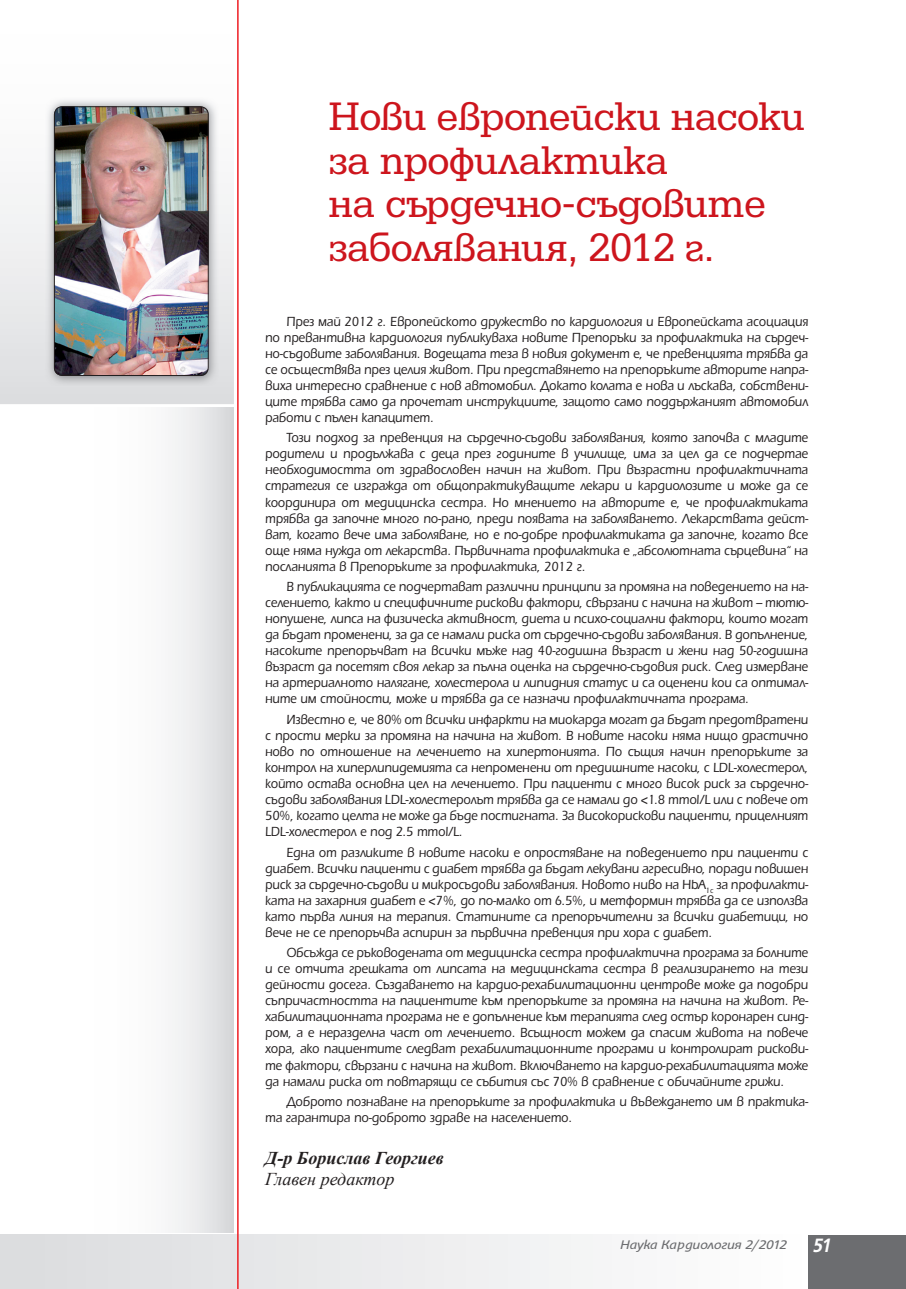
<style>
.page{position:relative;width:906px;height:1289px;background:#fff}
.page>*{position:absolute;margin:0;border:0;box-sizing:border-box;transform-origin:0 0}
.t1{font:42px/43.5px "Egyptian Bg";color:#cd151d}
.t2{font:italic 700 21px "HS Grotesk Bg";color:#fff;scale:.9 1}
.t3{font:italic 700 18px "Times New Roman";color:#231f20}
.t4{font:italic 18px "Times New Roman";color:#231f20}
.t5{font:14.25px/16px "Erika Bg";color:#231f20;text-align:justify;scale:.9 1}
.t6{font:italic 13.5px "HS Grotesk Bg";letter-spacing:-.01em;color:#6c6d70;scale:1.1 1}
</style>
<div class="page">
<div style="left:0;top:1234px;width:808px;height:54px;background:linear-gradient(to right,#dadcde,#fefefe)"></div>
<div style="left:808px;top:1234px;width:98px;height:54px;background:#6c6d70"></div>
<svg style="left:0;top:171px;width:234px;height:233px"></svg>
<svg style="left:172px;top:407px;width:62px;height:825px"></svg>
<hr style="left:237px;top:0;width:2px;height:1288px;background:#ee1d23">
<img style="left:45px;top:100px;width:173px;height:285px">
<img style="left:54px;top:106px;width:155px;height:270px;border-radius:9px">
<div style="left:54px;top:106px;width:155px;height:270px;border:1px solid #231f20;border-radius:8px"></div>
<h1 class="t1" style="left:329px;top:98px;width:477px">Нови европейски насоки за профилактика<br>на сърдечно-съдовите заболявания, 2012 г.</h1>
<p class="t5" style="left:265px;top:314px;width:605px;text-indent:21px">През май 2012 г. Европейското дружество по кардиология и Европейската асоциация по превантивна кардиология публикуваха новите Препоръки за профилактика на сърдеч&shy;но-съдовите заболявания. Водещата теза в новия документ е, че превенцията трябва да се осъществява през целия живот. При представянето на препоръките авторите напра&shy;виха интересно сравнение с нов автомобил. Докато колата е нова и лъскава, собствени&shy;ците трябва само да прочетат инструкциите, защото само поддържаният автомобил работи с пълен капацитет.</p>
<p class="t5" style="left:265px;top:431px;width:605px;text-indent:21px">Този подход за превенция на сърдечно-съдови заболявания, която започва с младите родители и продължава с деца през годините в училище, има за цел да се подчертае необходимостта от здравословен начин на живот. При възрастни профилактичната стратегия се изгражда от общопрактикуващите лекари и кардиолозите и може да се координира от медицинска сестра. Но мнението на авторите е, че профилактиката трябва да започне много по-рано, преди появата на заболяването. Лекарствата дейст&shy;ват, когато вече има заболяване, но е по-добре профилактиката да започне, когато все още няма нужда от лекарства. Първичната профилактика е „абсолютната сърцевина“ на посланията в Препоръките за профилактика, 2012 г.</p>
<p class="t5" style="left:265px;top:580px;width:605px;text-indent:21px">В публикацията се подчертават различни принципи за промяна на поведението на на&shy;селението, както и специфичните рискови фактори, свързани с начина на живот – тютю&shy;нопушене, липса на физическа активност, диета и психо-социални фактори, които могат да бъдат променени, за да се намали риска от сърдечно-съдови заболявания. В допълнение, насоките препоръчват на всички мъже над 40-годишна възраст и жени над 50-годишна възраст да посетят своя лекар за пълна оценка на сърдечно-съдовия риск. След измерване на артериалното налягане, холестерола и липидния статус и са оценени кои са оптимал&shy;ните им стойности, може и трябва да се назначи профилактичната програма.</p>
<p class="t5" style="left:265px;top:712px;width:605px;text-indent:21px">Известно е, че 80% от всички инфаркти на миокарда могат да бъдат предотвратени с прости мерки за промяна на начина на живот. В новите насоки няма нищо драстично ново по отношение на лечението на хипертонията. По същия начин препоръките за контрол на хиперлипидемията са непроменени от предишните насоки, с LDL-холестерол, който остава основна цел на лечението. При пациенти с много висок риск за сърдечно&shy;съдови заболявания LDL-холестеролът трябва да се намали до &lt;1.8 mmol/L или с повече от 50%, когато целта не може да бъде постигната. За високорискови пациенти, прицелният LDL-холестерол е под 2.5 mmol/L.</p>
<p class="t5" style="left:265px;top:845px;width:605px;text-indent:21px">Една от разликите в новите насоки е опростяване на поведението при пациенти с диабет. Всички пациенти с диабет трябва да бъдат лекувани агресивно, поради повишен риск за сърдечно-съдови и микросъдови заболявания. Новото ниво на HbA<sub>1c</sub> за профилакти&shy;ката на захарния диабет е &lt;7%, до по-малко от 6.5%, и метформин трябва да се използва като първа линия на терапия. Статините са препоръчителни за всички диабетици, но вече не се препоръчва аспирин за първична превенция при хора с диабет.</p>
<p class="t5" style="left:265px;top:945px;width:605px;text-indent:21px">Обсъжда се ръководената от медицинска сестра профилактична програма за болните и се отчита грешката от липсата на медицинската сестра в реализирането на тези дейности досега. Създаването на кардио-рехабилитационни центрове може да подобри съпричастността на пациентите към препоръките за промяна на начина на живот. Ре&shy;хабилитационната програма не е допълнение към терапията след остър коронарен синд&shy;ром, а е неразделна част от лечението. Всъщност можем да спасим живота на повече хора, ако пациентите следват рехабилитационните програми и контролират рискови&shy;те фактори, свързани с начина на живот. Включването на кардио-рехабилитацията може да намали риска от повтарящи се събития със 70% в сравнение с обичайните грижи.</p>
<p class="t5" style="left:265px;top:1094px;width:605px;text-indent:21px">Доброто познаване на препоръките за профилактика и въвеждането им в практика&shy;та гарантира по-доброто здраве на населението.</p>
<p class="t3" style="left:265px;top:1147px;width:180px">Д-р Борислав Георгиев</p>
<p class="t4" style="left:265px;top:1168px;width:131px">Главен редактор</p>
<p class="t6" style="left:620px;top:1239px;width:153px">Наука Кардиология 2/2012</p>
<h2 class="t2" style="left:813px;top:1237px;width:22px">51</h2>
</div>
